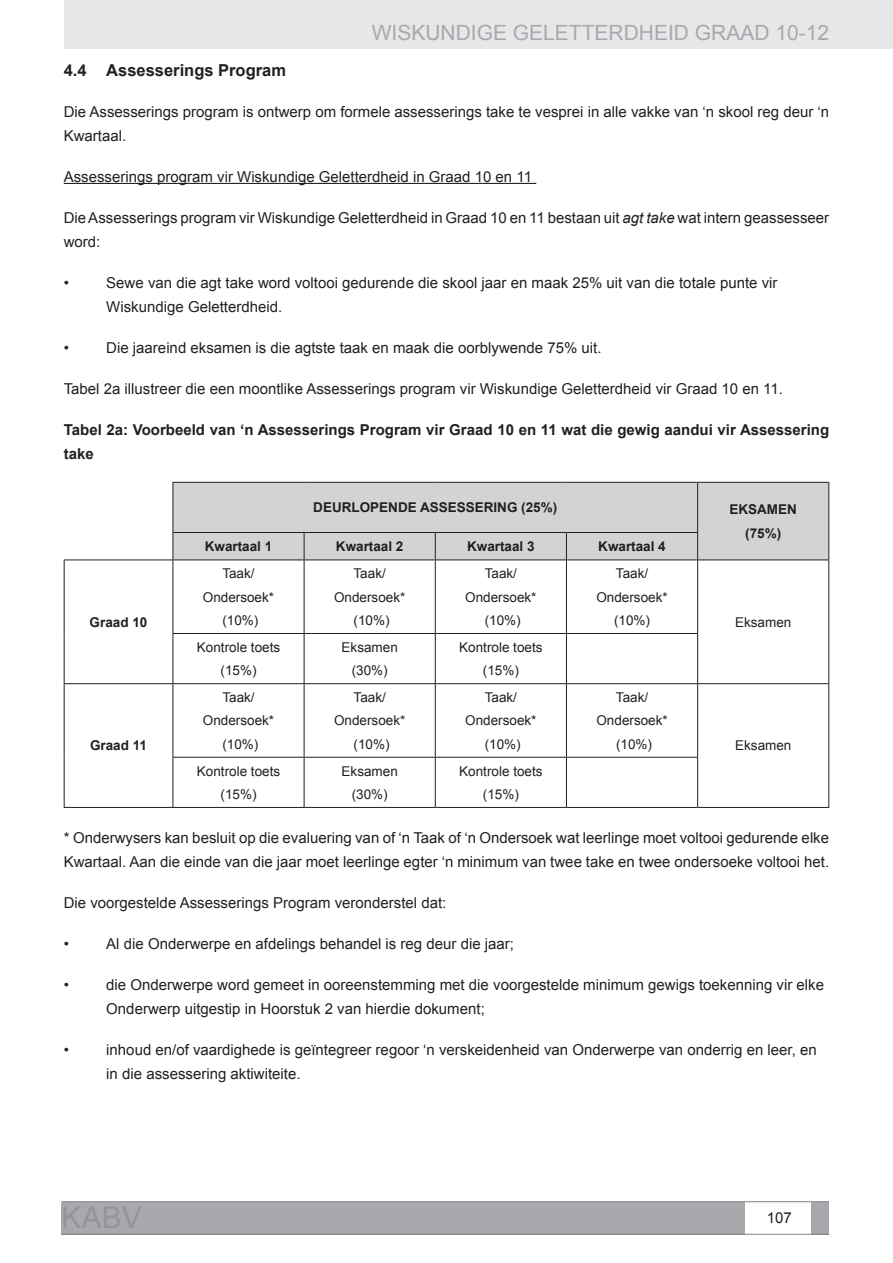
<style>
.page{position:relative;width:893px;height:1263px;background:#fff}
.page>*{position:absolute;margin:0;border:0;box-sizing:border-box;transform-origin:0 0}
.t1{font:21px "Arial";color:#a7a9ac}
.t2{font:700 16.5px "Arial";color:#231f20}
.t3{font:15px/24px "Arial";color:#231f20}
.t4{font:700 15px/24px "Arial";color:#231f20}
.t5{font:13.5px/23.4px "Arial";color:#231f20;text-align:center}
.t6{font:700 13.5px/23.4px "Arial";color:#231f20;text-align:center}
.s1{font-style:italic}
</style>
<div class="page">
<div style="left:64px;top:0;width:829px;height:49px;background:#e6e7e8"></div>
<div style="left:62px;top:1202px;width:683px;height:32px;background:#a7a9ac"></div>
<div style="left:812px;top:1202px;width:17px;height:32px;background:#a7a9ac"></div>
<hr style="left:62px;top:1234px;width:767px;height:1px;background:#808285">
<hr style="left:62px;top:1201px;width:767px;height:1px;background:#808285">
<hr style="left:64px;top:183px;width:472px;height:1px;background:#231f20">
<div style="left:174px;top:483px;width:654px;height:76px;background:#d1d3d4"></div>
<hr style="left:173px;top:482px;width:131px;height:1px;background:#231f20">
<hr style="left:173px;top:483px;width:1px;height:49px;background:#231f20">
<hr style="left:304px;top:482px;width:131px;height:1px;background:#231f20">
<hr style="left:435px;top:482px;width:131px;height:1px;background:#231f20">
<hr style="left:566px;top:482px;width:132px;height:1px;background:#231f20">
<hr style="left:698px;top:482px;width:131px;height:1px;background:#231f20">
<hr style="left:697px;top:483px;width:1px;height:49px;background:#231f20">
<hr style="left:828px;top:483px;width:1px;height:49px;background:#231f20">
<svg style="left:828px;top:532px;width:1px;height:27px"></svg>
<hr style="left:173px;top:532px;width:131px;height:1px;background:#231f20">
<svg style="left:173px;top:533px;width:1px;height:26px"></svg>
<hr style="left:304px;top:532px;width:131px;height:1px;background:#231f20">
<svg style="left:304px;top:533px;width:1px;height:26px"></svg>
<hr style="left:435px;top:532px;width:131px;height:1px;background:#231f20">
<svg style="left:435px;top:533px;width:1px;height:26px"></svg>
<hr style="left:566px;top:532px;width:132px;height:1px;background:#231f20">
<svg style="left:566px;top:533px;width:1px;height:26px"></svg>
<svg style="left:697px;top:533px;width:1px;height:26px"></svg>
<hr style="left:64px;top:559px;width:109px;height:1px;background:#231f20">
<hr style="left:64px;top:560px;width:1px;height:73px;background:#231f20">
<hr style="left:64px;top:633px;width:1px;height:50px;background:#231f20">
<hr style="left:173px;top:559px;width:131px;height:1px;background:#231f20">
<hr style="left:173px;top:560px;width:1px;height:73px;background:#231f20">
<hr style="left:304px;top:559px;width:131px;height:1px;background:#231f20">
<hr style="left:304px;top:560px;width:1px;height:73px;background:#231f20">
<hr style="left:435px;top:559px;width:131px;height:1px;background:#231f20">
<hr style="left:435px;top:560px;width:1px;height:73px;background:#231f20">
<hr style="left:566px;top:559px;width:132px;height:1px;background:#231f20">
<hr style="left:566px;top:560px;width:1px;height:73px;background:#231f20">
<hr style="left:698px;top:559px;width:131px;height:1px;background:#231f20">
<hr style="left:697px;top:560px;width:1px;height:73px;background:#231f20">
<hr style="left:828px;top:560px;width:1px;height:73px;background:#231f20">
<hr style="left:828px;top:633px;width:1px;height:50px;background:#231f20">
<hr style="left:173px;top:633px;width:131px;height:1px;background:#231f20">
<hr style="left:173px;top:634px;width:1px;height:49px;background:#231f20">
<hr style="left:304px;top:633px;width:131px;height:1px;background:#231f20">
<hr style="left:304px;top:634px;width:1px;height:49px;background:#231f20">
<hr style="left:435px;top:633px;width:131px;height:1px;background:#231f20">
<hr style="left:435px;top:634px;width:1px;height:49px;background:#231f20">
<hr style="left:566px;top:633px;width:132px;height:1px;background:#231f20">
<hr style="left:566px;top:634px;width:1px;height:49px;background:#231f20">
<hr style="left:697px;top:634px;width:1px;height:49px;background:#231f20">
<hr style="left:64px;top:683px;width:109px;height:1px;background:#231f20">
<hr style="left:64px;top:684px;width:1px;height:73px;background:#231f20">
<hr style="left:64px;top:757px;width:1px;height:50px;background:#231f20">
<hr style="left:64px;top:807px;width:109px;height:1px;background:#231f20">
<hr style="left:173px;top:683px;width:131px;height:1px;background:#231f20">
<hr style="left:173px;top:684px;width:1px;height:73px;background:#231f20">
<hr style="left:304px;top:683px;width:131px;height:1px;background:#231f20">
<hr style="left:304px;top:684px;width:1px;height:73px;background:#231f20">
<hr style="left:435px;top:683px;width:131px;height:1px;background:#231f20">
<hr style="left:435px;top:684px;width:1px;height:73px;background:#231f20">
<hr style="left:566px;top:683px;width:132px;height:1px;background:#231f20">
<hr style="left:566px;top:684px;width:1px;height:73px;background:#231f20">
<hr style="left:698px;top:683px;width:131px;height:1px;background:#231f20">
<hr style="left:697px;top:684px;width:1px;height:73px;background:#231f20">
<hr style="left:828px;top:684px;width:1px;height:73px;background:#231f20">
<hr style="left:828px;top:757px;width:1px;height:50px;background:#231f20">
<hr style="left:698px;top:807px;width:131px;height:1px;background:#231f20">
<hr style="left:173px;top:757px;width:131px;height:1px;background:#231f20">
<hr style="left:173px;top:758px;width:1px;height:49px;background:#231f20">
<hr style="left:304px;top:757px;width:131px;height:1px;background:#231f20">
<hr style="left:304px;top:758px;width:1px;height:49px;background:#231f20">
<hr style="left:435px;top:757px;width:131px;height:1px;background:#231f20">
<hr style="left:435px;top:758px;width:1px;height:49px;background:#231f20">
<hr style="left:566px;top:757px;width:132px;height:1px;background:#231f20">
<hr style="left:566px;top:758px;width:1px;height:49px;background:#231f20">
<hr style="left:697px;top:758px;width:1px;height:49px;background:#231f20">
<hr style="left:173px;top:807px;width:131px;height:1px;background:#231f20">
<hr style="left:304px;top:807px;width:131px;height:1px;background:#231f20">
<hr style="left:435px;top:807px;width:131px;height:1px;background:#231f20">
<hr style="left:566px;top:807px;width:132px;height:1px;background:#231f20">
<h1 class="t1" style="left:372px;top:21px;width:459px">WISKUNDIGE GELETTERDHEID GRAAD 10-12</h1>
<p class="t2" style="left:64px;top:61px;width:224px">4.4 Assesserings Program</p>
<p class="t3" style="left:64px;top:100px;width:767px">Die Assesserings program is ontwerp om formele assesserings take te vesprei in alle vakke van ‘n skool reg deur ‘n<br>Kwartaal.</p>
<p class="t3" style="left:64px;top:165px;width:470px">Assesserings program vir Wiskundige Geletterdheid in Graad 10 en 11</p>
<p class="t3" style="left:64px;top:206px;width:767px">Die Assesserings program vir Wiskundige Geletterdheid in Graad 10 en 11 bestaan uit <span class="s1">agt take</span> wat intern geassesseer word:</p>
<p class="t3" style="left:64px;top:271px;width:7px">•</p>
<p class="t3" style="left:106px;top:271px;width:673px">Sewe van die agt take word voltooi gedurende die skool jaar en maak 25% uit van die totale punte vir<br>Wiskundige Geletterdheid.</p>
<p class="t3" style="left:64px;top:336px;width:7px">•</p>
<p class="t3" style="left:106px;top:336px;width:497px">Die jaareind eksamen is die agtste taak en maak die oorblywende 75% uit.</p>
<p class="t3" style="left:64px;top:377px;width:721px">Tabel 2a illustreer die een moontlike Assesserings program vir Wiskundige Geletterdheid vir Graad 10 en 11.</p>
<p class="t4" style="left:64px;top:418px;width:767px">Tabel 2a: Voorbeeld van ‘n Assesserings Program vir Graad 10 en 11 wat die gewig aandui vir Assessering take</p>
<p class="t6" style="left:90px;top:610px;width:59px">Graad 10</p>
<p class="t6" style="left:90px;top:734px;width:59px">Graad 11</p>
<p class="t6" style="left:313px;top:496px;width:246px">DEURLOPENDE ASSESSERING (25%)</p>
<p class="t6" style="left:729px;top:498px;width:69px">EKSAMEN (75%)</p>
<p class="t6" style="left:205px;top:535px;width:69px">Kwartaal 1</p>
<p class="t6" style="left:336px;top:535px;width:69px">Kwartaal 2</p>
<p class="t6" style="left:467px;top:535px;width:69px">Kwartaal 3</p>
<p class="t6" style="left:598px;top:535px;width:69px">Kwartaal 4</p>
<p class="t5" style="left:203px;top:562px;width:73px">Taak/<br>Ondersoek* (10%)</p>
<p class="t5" style="left:334px;top:562px;width:73px">Taak/<br>Ondersoek* (10%)</p>
<p class="t5" style="left:465px;top:562px;width:73px">Taak/<br>Ondersoek* (10%)</p>
<p class="t5" style="left:596px;top:562px;width:73px">Taak/<br>Ondersoek* (10%)</p>
<p class="t5" style="left:197px;top:635px;width:85px">Kontrole toets (15%)</p>
<p class="t5" style="left:342px;top:635px;width:58px">Eksamen (30%)</p>
<p class="t5" style="left:459px;top:635px;width:85px">Kontrole toets (15%)</p>
<p class="t5" style="left:203px;top:685px;width:73px">Taak/<br>Ondersoek* (10%)</p>
<p class="t5" style="left:334px;top:685px;width:73px">Taak/<br>Ondersoek* (10%)</p>
<p class="t5" style="left:465px;top:685px;width:73px">Taak/<br>Ondersoek* (10%)</p>
<p class="t5" style="left:596px;top:685px;width:73px">Taak/<br>Ondersoek* (10%)</p>
<p class="t5" style="left:735px;top:610px;width:58px">Eksamen</p>
<p class="t5" style="left:735px;top:734px;width:58px">Eksamen</p>
<p class="t5" style="left:197px;top:759px;width:85px">Kontrole toets (15%)</p>
<p class="t5" style="left:342px;top:759px;width:58px">Eksamen (30%)</p>
<p class="t5" style="left:459px;top:759px;width:85px">Kontrole toets (15%)</p>
<p class="t3" style="left:64px;top:825px;width:767px">* Onderwysers kan besluit op die evaluering van of ‘n Taak of ‘n Ondersoek wat leerlinge moet voltooi gedurende elke<br>Kwartaal. Aan die einde van die jaar moet leerlinge egter ‘n minimum van twee take en twee ondersoeke voltooi het.</p>
<p class="t3" style="left:64px;top:890px;width:384px">Die voorgestelde Assesserings Program veronderstel dat:</p>
<p class="t3" style="left:64px;top:931px;width:7px">•</p>
<p class="t3" style="left:106px;top:931px;width:409px">Al die Onderwerpe en afdelings behandel is reg deur die jaar;</p>
<p class="t3" style="left:64px;top:972px;width:7px">•</p>
<p class="t3" style="left:106px;top:972px;width:719px">die Onderwerpe word gemeet in ooreenstemming met die voorgestelde minimum gewigs toekenning vir elke<br>Onderwerp uitgestip in Hoorstuk 2 van hierdie dokument;</p>
<p class="t3" style="left:64px;top:1037px;width:7px">•</p>
<p class="t3" style="left:106px;top:1037px;width:712px">inhoud en/of vaardighede is geïntegreer regoor ‘n verskeidenheid van Onderwerpe van onderrig en leer, en in die assessering aktiwiteite.</p>
<p class="t3" style="left:767px;top:1205px;width:27px">107</p>
</div>
